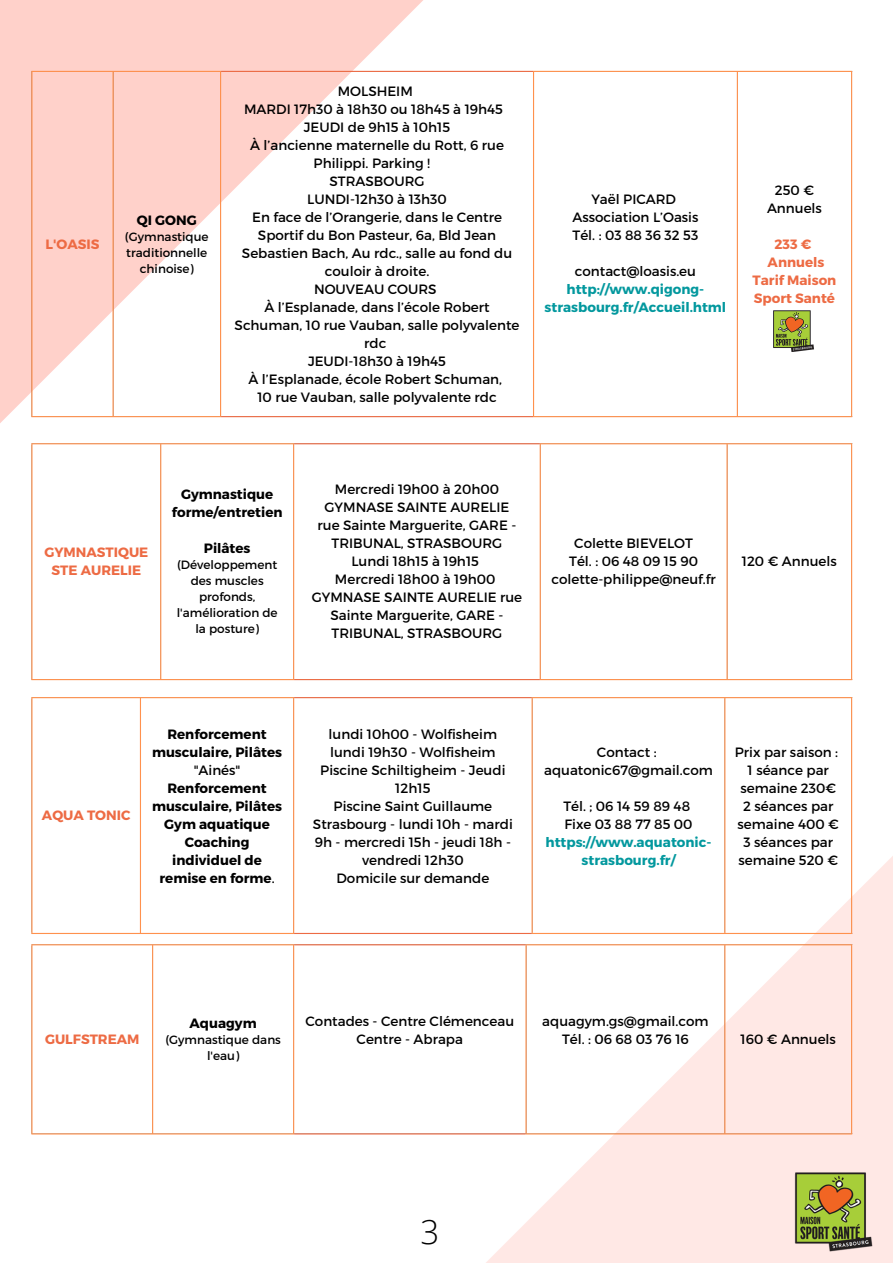
<style>
.page{position:relative;width:893px;height:1264px;background:#fff}
.page>*{position:absolute;margin:0;border:0;box-sizing:border-box;transform-origin:0 0}
.t1{font:300 33px "Open Sans";color:#000}
.t2{font:13.5px/18px "Montserrat";color:#000;text-align:center}
.t3{font:700 13.5px/18px "Montserrat";color:#000;text-align:center}
.t4{font:700 13.5px/18px "Montserrat";color:#03989e;text-align:center}
.t5{font:700 13.5px/18px "Montserrat";color:#ed6b44;text-align:center}
.t6{font:12px/16px "Montserrat";color:#000;text-align:center}
.s1{font-weight:400}
</style>
<div class="page">
<svg style="left:0;top:0;width:456px;height:493px"></svg>
<svg style="left:430px;top:777px;width:462px;height:485px"></svg>
<hr style="left:31px;top:72px;width:1px;height:344px;background:#ff914d">
<hr style="left:112px;top:72px;width:2px;height:344px;background:#ff914d">
<hr style="left:220px;top:72px;width:1px;height:344px;background:#ff914d">
<hr style="left:533px;top:72px;width:1px;height:344px;background:#ff914d">
<hr style="left:736px;top:72px;width:1px;height:344px;background:#ff914d">
<hr style="left:851px;top:72px;width:1px;height:344px;background:#ff914d">
<hr style="left:31px;top:71px;width:190px;height:1px;background:#ff914d">
<hr style="left:533px;top:71px;width:319px;height:1px;background:#ff914d">
<hr style="left:31px;top:416px;width:190px;height:1px;background:#ff914d">
<hr style="left:533px;top:416px;width:319px;height:1px;background:#ff914d">
<hr style="left:221px;top:71px;width:312px;height:1px;background:#ed6b44">
<hr style="left:221px;top:416px;width:312px;height:1px;background:#ed6b44">
<hr style="left:31px;top:444px;width:1px;height:235px;background:#ff914d">
<hr style="left:160px;top:444px;width:1px;height:235px;background:#ff914d">
<hr style="left:293px;top:444px;width:1px;height:235px;background:#ff914d">
<hr style="left:539px;top:444px;width:1px;height:235px;background:#ff914d">
<hr style="left:726px;top:444px;width:1px;height:235px;background:#ff914d">
<hr style="left:851px;top:444px;width:1px;height:235px;background:#ff914d">
<hr style="left:31px;top:443px;width:263px;height:1px;background:#ff914d">
<hr style="left:539px;top:443px;width:313px;height:1px;background:#ff914d">
<hr style="left:31px;top:679px;width:263px;height:1px;background:#ff914d">
<hr style="left:539px;top:679px;width:313px;height:1px;background:#ff914d">
<hr style="left:294px;top:443px;width:245px;height:1px;background:#ed6b44">
<hr style="left:294px;top:679px;width:245px;height:1px;background:#ed6b44">
<hr style="left:31px;top:698px;width:1px;height:234px;background:#ff914d">
<hr style="left:140px;top:698px;width:1px;height:234px;background:#ff914d">
<hr style="left:293px;top:698px;width:1px;height:234px;background:#ff914d">
<hr style="left:531px;top:698px;width:1px;height:234px;background:#ff914d">
<hr style="left:724px;top:698px;width:1px;height:234px;background:#ff914d">
<hr style="left:851px;top:698px;width:1px;height:234px;background:#ff914d">
<hr style="left:31px;top:697px;width:263px;height:1px;background:#ff914d">
<hr style="left:531px;top:697px;width:321px;height:1px;background:#ff914d">
<hr style="left:31px;top:932px;width:263px;height:2px;background:#ff914d">
<hr style="left:531px;top:932px;width:321px;height:2px;background:#ff914d">
<hr style="left:294px;top:697px;width:237px;height:1px;background:#ed6b44">
<hr style="left:294px;top:932px;width:237px;height:2px;background:#ed6b44">
<hr style="left:31px;top:945px;width:1px;height:188px;background:#ff914d">
<hr style="left:152px;top:945px;width:1px;height:188px;background:#ff914d">
<hr style="left:293px;top:945px;width:1px;height:188px;background:#ff914d">
<hr style="left:525px;top:945px;width:1px;height:188px;background:#ff914d">
<hr style="left:724px;top:945px;width:1px;height:188px;background:#ff914d">
<hr style="left:851px;top:945px;width:1px;height:188px;background:#ff914d">
<hr style="left:31px;top:944px;width:263px;height:1px;background:#ff914d">
<hr style="left:525px;top:944px;width:327px;height:1px;background:#ff914d">
<hr style="left:31px;top:1133px;width:263px;height:1px;background:#ff914d">
<hr style="left:525px;top:1133px;width:327px;height:1px;background:#ff914d">
<hr style="left:294px;top:944px;width:231px;height:1px;background:#ed6b44">
<hr style="left:294px;top:1133px;width:231px;height:1px;background:#ed6b44">
<img style="left:773px;top:311px;width:41px;height:40px">
<img style="left:793px;top:1170px;width:80px;height:82px">
<p class="t5" style="left:46px;top:234px;width:55px">L'OASIS</p>
<p class="t3" style="left:137px;top:210px;width:61px">QI GONG</p>
<p class="t6" style="left:125px;top:228px;width:85px">(Gymnastique traditionnelle chinoise)</p>
<p class="t2" style="left:338px;top:81px;width:77px">MOLSHEIM</p>
<p class="t2" style="left:244px;top:99px;width:260px">MARDI 17h30 à 18h30 ou 18h45 à 19h45</p>
<p class="t2" style="left:304px;top:117px;width:148px">JEUDI de 9h15 à 10h15</p>
<p class="t2" style="left:250px;top:135px;width:255px">À l’ancienne maternelle du Rott, 6 rue</p>
<p class="t2" style="left:313px;top:153px;width:118px">Philippi. Parking !</p>
<p class="t2" style="left:329px;top:171px;width:96px">STRASBOURG</p>
<p class="t2" style="left:307px;top:189px;width:141px">LUNDI-12h30 à 13h30</p>
<p class="t2" style="left:252px;top:207px;width:251px">En face de l’Orangerie, dans le Centre</p>
<p class="t2" style="left:258px;top:225px;width:240px">Sportif du Bon Pasteur, 6a, Bld Jean</p>
<p class="t2" style="left:242px;top:243px;width:272px">Sebastien Bach, Au rdc., salle au fond du</p>
<p class="t2" style="left:325px;top:261px;width:106px">couloir à droite.</p>
<p class="t2" style="left:314px;top:279px;width:124px">NOUVEAU COURS</p>
<p class="t2" style="left:264px;top:297px;width:227px">À l’Esplanade, dans l’école Robert</p>
<p class="t2" style="left:234px;top:315px;width:286px">Schuman, 10 rue Vauban, salle polyvalente</p>
<p class="t2" style="left:364px;top:333px;width:24px">rdc</p>
<p class="t2" style="left:308px;top:351px;width:139px">JEUDI-18h30 à 19h45</p>
<p class="t2" style="left:248px;top:369px;width:255px">À l’Esplanade, école Robert Schuman,</p>
<p class="t2" style="left:257px;top:387px;width:241px">10 rue Vauban, salle polyvalente rdc</p>
<p class="t2" style="left:572px;top:189px;width:128px">Yaël PICARD<br>Association L’Oasis<br>Tél. : 03 88 36 32 53</p>
<p class="t2" style="left:574px;top:261px;width:123px">contact@loasis.eu</p>
<p class="t4" style="left:544px;top:279px;width:183px">http://www.qigong&shy;strasbourg.fr/Accueil.html</p>
<p class="t2" style="left:767px;top:180px;width:56px">250 €<br>Annuels</p>
<p class="t5" style="left:752px;top:234px;width:85px">233 €<br>Annuels<br>Tarif Maison<br>Sport Santé</p>
<p class="t5" style="left:44px;top:543px;width:105px">GYMNASTIQUE<br>STE AURELIE</p>
<p class="t3" style="left:172px;top:485px;width:112px">Gymnastique forme/entretien</p>
<p class="t3" style="left:204px;top:538px;width:48px">Pilâtes</p>
<p class="t6" style="left:177px;top:556px;width:102px">(Développement des muscles profonds, l'amélioration de la posture)</p>
<p class="t2" style="left:312px;top:480px;width:212px">Mercredi 19h00 à 20h00<br>GYMNASE SAINTE AURELIE<br>rue Sainte Marguerite, GARE -<br>TRIBUNAL, STRASBOURG<br>Lundi 18h15 à 19h15<br>Mercredi 18h00 à 19h00<br>GYMNASE SAINTE AURELIE rue<br>Sainte Marguerite, GARE -<br>TRIBUNAL, STRASBOURG</p>
<p class="t2" style="left:551px;top:534px;width:166px">Colette BIEVELOT<br>Tél. : 06 48 09 15 90 colette-philippe@neuf.fr</p>
<p class="t2" style="left:741px;top:552px;width:96px">120 € Annuels</p>
<p class="t5" style="left:42px;top:805px;width:90px">AQUA TONIC</p>
<p class="t3" style="left:152px;top:724px;width:131px">Renforcement musculaire, Pilâtes</p>
<p class="t2" style="left:194px;top:760px;width:48px">"Ainés"</p>
<p class="t3" style="left:152px;top:778px;width:131px">Renforcement musculaire, Pilâtes<br>Gym aquatique<br>Coaching individuel de remise en forme<span class="s1">.</span></p>
<p class="t2" style="left:313px;top:724px;width:201px">lundi 10h00 - Wolfisheim lundi 19h30 - Wolfisheim<br>Piscine Schiltigheim - Jeudi<br>12h15<br>Piscine Saint Guillaume<br>Strasbourg - lundi 10h - mardi<br>9h - mercredi 15h - jeudi 18h - vendredi 12h30<br>Domicile sur demande</p>
<p class="t2" style="left:544px;top:742px;width:170px">Contact : aquatonic67@gmail.com</p>
<p class="t2" style="left:563px;top:796px;width:131px;text-align:left">Tél. ; 06 14 59 89 48<br>Fixe 03 88 77 85 00</p>
<p class="t4" style="left:545px;top:832px;width:167px">https://www.aquatonic&shy;strasbourg.fr/</p>
<p class="t2" style="left:734px;top:742px;width:105px">Prix par saison :<br>1 séance par semaine 230€<br>2 séances par semaine 400 €<br>3 séances par semaine 520 €</p>
<p class="t5" style="left:45px;top:1029px;width:96px">GULFSTREAM</p>
<p class="t3" style="left:189px;top:1013px;width:69px">Aquagym</p>
<p class="t6" style="left:165px;top:1031px;width:117px">(Gymnastique dans l'eau)</p>
<p class="t2" style="left:305px;top:1011px;width:210px">Contades - Centre Clémenceau<br>Centre - Abrapa</p>
<p class="t2" style="left:542px;top:1011px;width:168px">aquagym.gs@gmail.com<br>Tél. : 06 68 03 76 16</p>
<p class="t2" style="left:740px;top:1029px;width:97px">160 € Annuels</p>
<h1 class="t1" style="left:420px;top:1209px;width:20px">3</h1>
</div>
